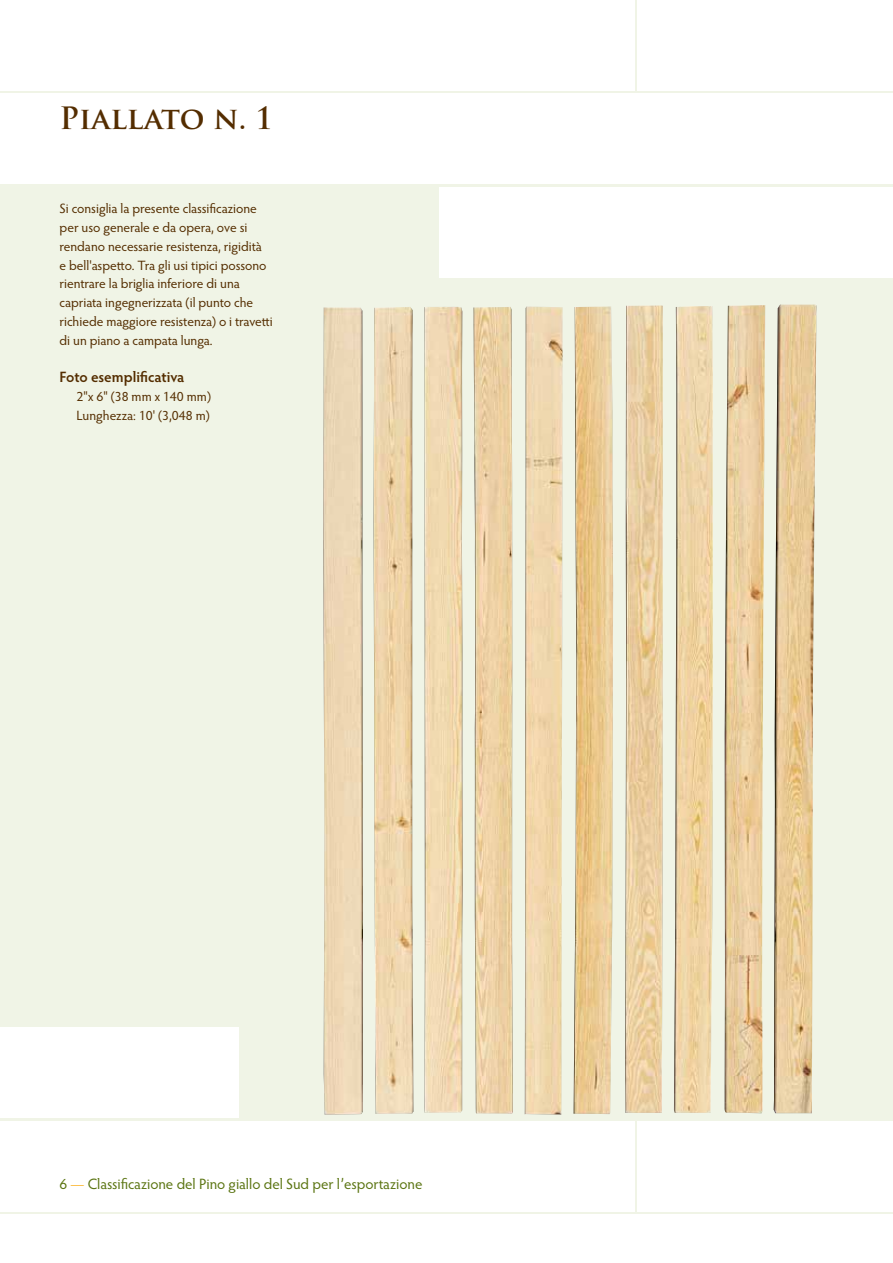
<style>
.page{position:relative;width:893px;height:1263px;background:#f0f4e6}
.page>*{position:absolute;margin:0;border:0;box-sizing:border-box;transform-origin:0 0}
.t1{font:700 30px "Trajan Pro";color:#542d00}
.t2{font:15px "Hypatia Sans Pro";color:#5a7411}
.t3{font:600 15px "Hypatia Sans Pro";letter-spacing:-.005em;color:#542d00}
.t4{font:13.5px/18.8px "Hypatia Sans Pro";letter-spacing:-.005em;color:#542d00}
.s1{color:#fcc14f}
</style>
<div class="page">
<div style="left:0;top:1121px;width:634px;height:90px;background:#fff"></div>
<div style="left:0;top:93px;width:893px;height:91px;background:#fff"></div>
<div style="left:0;top:1215px;width:893px;height:48px;background:#fff"></div>
<div style="left:637px;top:1121px;width:256px;height:90px;background:#fff"></div>
<div style="left:637px;top:0;width:256px;height:90px;background:#fff"></div>
<div style="left:440px;top:187px;width:453px;height:90px;background:#fff"></div>
<div style="left:0;top:0;width:634px;height:90px;background:#fff"></div>
<div style="left:0;top:1028px;width:239px;height:90px;background:#fff"></div>
<img style="left:323px;top:304px;width:493px;height:810px">
<h1 class="t1" style="left:60px;top:99px;width:215px">Piallato n. 1</h1>
<p class="t4" style="left:60px;top:199px;width:215px">Si consiglia la presente classificazione per uso generale e da opera, ove si rendano necessarie resistenza, rigidità<br>e bell'aspetto. Tra gli usi tipici possono rientrare la briglia inferiore di una capriata ingegnerizzata (il punto che richiede maggiore resistenza) o i travetti di un piano a campata lunga.</p>
<p class="t3" style="left:60px;top:367px;width:126px">Foto esemplificativa</p>
<p class="t4" style="left:77px;top:386px;width:136px">2"x 6" (38 mm x 140 mm)<br>Lunghezza: 10' (3,048 m)</p>
<p class="t2" style="left:60px;top:1173px;width:364px">6 <span class="s1">—</span> Classificazione del Pino giallo del Sud per l’esportazione</p>
</div>
